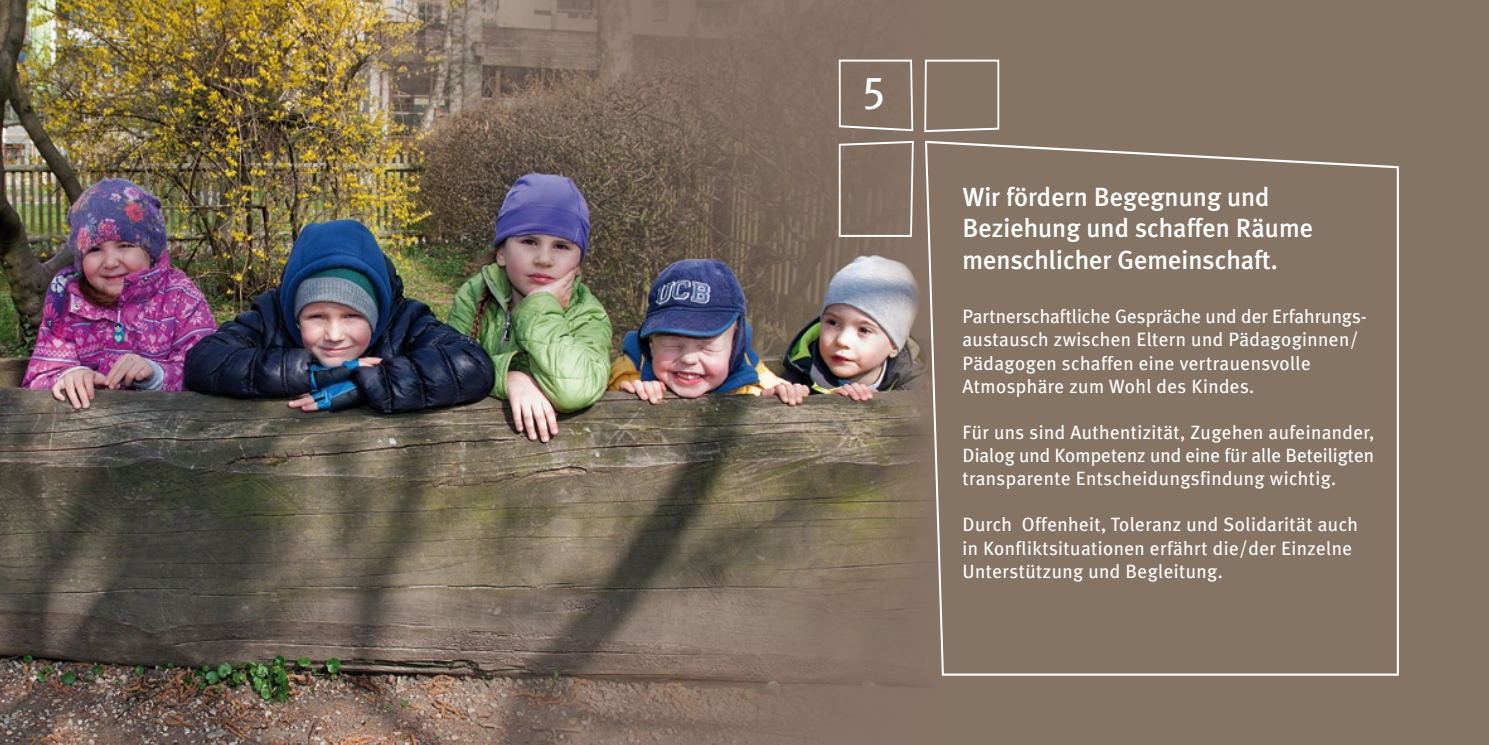
<style>
.page{position:relative;width:1489px;height:745px;background:#fff}
.page>*{position:absolute;margin:0;border:0;box-sizing:border-box;transform-origin:0 0}
.t1{font:45.5px "Meta Plus";color:#fff}
.t2{font:500 26.25px/31.5px "Meta Plus";color:#fff}
.t3{font:19.25px/23.1px "Meta Plus";letter-spacing:.02em;color:#fff}
</style>
<div class="page">
<div style="left:0;top:0;width:1488px;height:744px;background:#857364"></div>
<img style="left:0;top:0;width:923px;height:744px">
<svg style="left:923px;top:140px;width:476px;height:536px"></svg>
<svg style="left:837px;top:59px;width:77px;height:73px"></svg>
<svg style="left:924px;top:59px;width:76px;height:74px"></svg>
<svg style="left:837px;top:140px;width:77px;height:98px"></svg>
<h1 class="t1" style="left:862px;top:59px;width:25px">5</h1>
<h2 class="t2" style="left:962px;top:180px;width:352px">Wir fördern Begegnung und<br>Beziehung und schaffen Räume menschlicher Gemeinschaft.</h2>
<p class="t3" style="left:962px;top:304px;width:406px">Partnerschaftliche Gespräche und der Erfahrungs&shy;austausch zwischen Eltern und Pädagoginnen/ Pädagogen schaffen eine vertrauensvolle Atmosphäre zum Wohl des Kindes.</p>
<p class="t3" style="left:962px;top:420px;width:413px;text-align:justify">Für uns sind Authentizität, Zugehen aufeinander, Dialog und Kompetenz und eine für alle Beteiligten transparente Entscheidungsfindung wichtig.</p>
<p class="t3" style="left:962px;top:512px;width:397px">Durch Offenheit, Toleranz und Solidarität auch in Konfliktsituationen erfährt die/der Einzelne<br>Unterstützung und Begleitung.</p>
</div>
